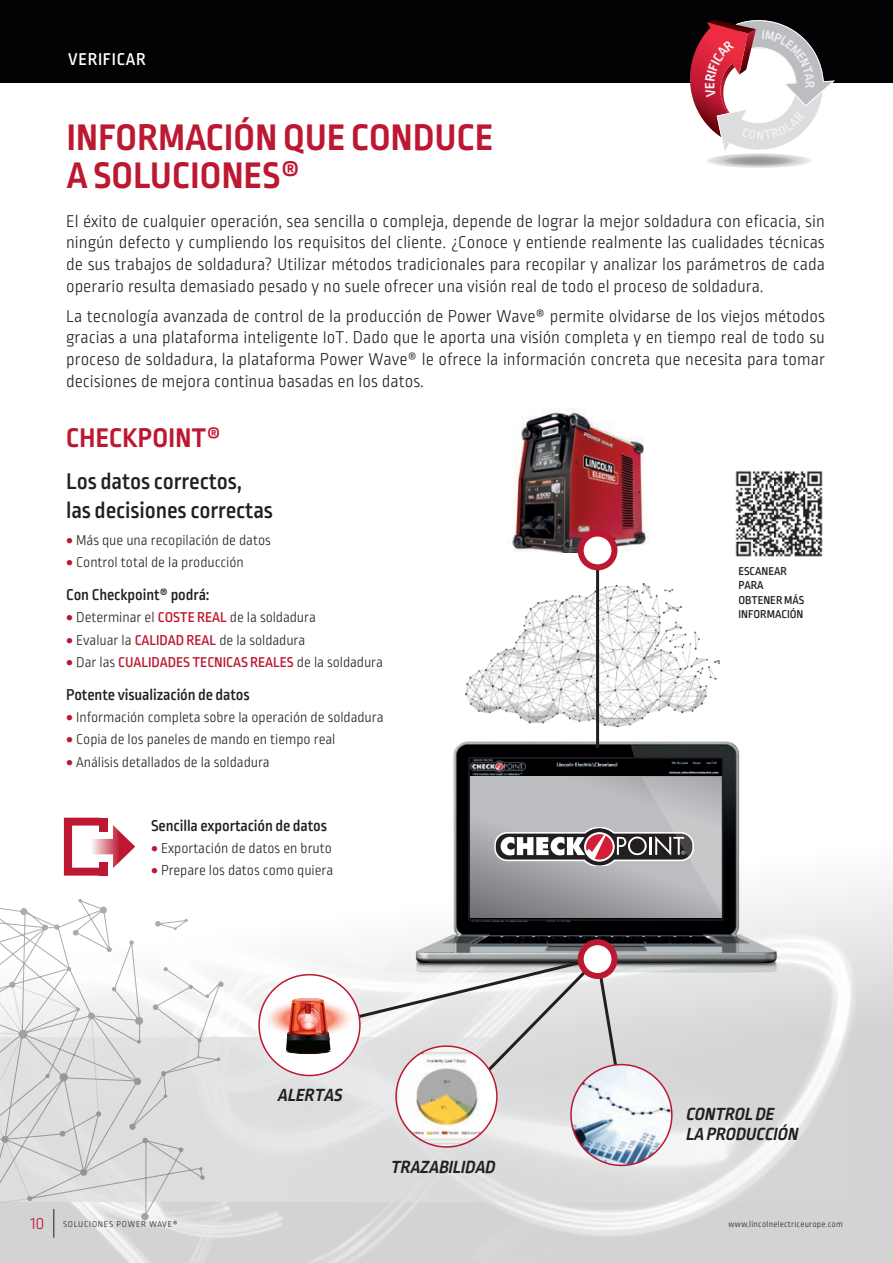
<style>
.page{position:relative;width:893px;height:1263px;background:#fff}
.page>*{position:absolute;margin:0;border:0;box-sizing:border-box;transform-origin:0 0}
.TITLE_ROPA{font:700 39px/37.5px "Ropa Sans Pro";letter-spacing:.01em;color:#bd1832}
.TITLE_ROPA-2{font:700 28.5px "Ropa Sans Pro";letter-spacing:.01em;color:#bd1832}
.wypunktowanie{font:500 24px/28.8px "Ropa Sans Pro";letter-spacing:-.005em;color:#231f20}
.main_txt{font:italic 700 18.6px/20px "Ropa Sans Pro";color:#231f20}
.main_txt-2{font:300 18px/21.6px "Ropa Sans Pro";color:#231f20;text-align:justify}
.chapter_name_top{font:500 18px "Ropa Sans Pro";letter-spacing:.04em;color:#fff}
.wypunktowanie-2{font:500 16.5px "Ropa Sans Pro";letter-spacing:-.005em;color:#231f20}
.t1{font:300 15px "Ropa Sans Pro";letter-spacing:-.005em;color:#231f20}
.t2{font:500 15px "Ropa Sans Pro";letter-spacing:-.005em;color:#bd1832}
.t3{font:700 14.25px "Ropa Sans Pro";color:#f2f3f4}
.main_txt-3{font:500 12px/14.4px "Ropa Sans Pro";color:#231f20}
.t4{font:300 9px "Ropa Sans Pro";letter-spacing:.025em;color:#231f20}
.t5{font:300 9px "Ropa Sans Pro";letter-spacing:.085em;color:#231f20}
.s1{color:#bd1832}
.s2{font-weight:500;color:#bd1832}
.s3{font-weight:300;color:#231f20}
.s4{font-size:18px;color:#bd1832}
</style>
<div class="page">
<img style="left:624px;top:962px;width:155px;height:12px">
<img style="left:414px;top:736px;width:365px;height:226px">
<div style="left:470px;top:776px;width:252px;height:141px;background:linear-gradient(to bottom,#cdcdd1,#75777a)"></div>
<svg style="left:494px;top:777px;width:226px;height:138px;background:#a8a6a9"></svg>
<div style="left:468px;top:757px;width:255px;height:164px;border:2px solid #231f20"></div>
<div style="left:0;top:1037px;width:893px;height:165px;background:#dfe0e2"></div>
<img style="left:466px;top:584px;width:253px;height:142px">
<img style="left:735px;top:470px;width:88px;height:87px">
<hr style="left:596px;top:516px;width:3px;height:232px;background:#231f20">
<img style="left:396px;top:1046px;width:101px;height:101px;border-radius:50px">
<svg style="left:259px;top:954px;width:365px;height:144px"></svg>
<img style="left:571px;top:1064px;width:101px;height:101px;border-radius:50px">
<div style="left:570px;top:1064px;width:103px;height:102px;border:2px solid #bd1832;border-radius:50%"></div>
<img style="left:512px;top:408px;width:139px;height:145px">
<svg style="left:581px;top:533px;width:33px;height:34px"></svg>
<div style="left:578px;top:530px;width:39px;height:40px;border:6px solid #bd1832;border-radius:50%"></div>
<div style="left:581px;top:942px;width:33px;height:34px;background:#fff;border-radius:50%"></div>
<div style="left:578px;top:939px;width:39px;height:40px;border:6px solid #bd1832;border-radius:50%"></div>
<svg style="left:64px;top:818px;width:71px;height:58px"></svg>
<div style="left:99px;top:818px;width:8px;height:13px;background:#bd1832"></div>
<div style="left:99px;top:862px;width:8px;height:14px;background:#bd1832"></div>
<svg style="left:0;top:901px;width:223px;height:321px"></svg>
<div style="left:135px;top:1017px;width:8px;height:8px;background:#a09e9f;border-radius:50%"></div>
<svg style="left:137px;top:1040px;width:4px;height:3px"></svg>
<div style="left:134px;top:1078px;width:7px;height:7px;background:#989698;border-radius:50%"></div>
<div style="left:129px;top:1123px;width:7px;height:7px;background:#969597;border-radius:50%"></div>
<svg style="left:142px;top:1138px;width:6px;height:5px"></svg>
<svg style="left:179px;top:1147px;width:4px;height:5px"></svg>
<svg style="left:199px;top:1167px;width:6px;height:13px"></svg>
<div style="left:141px;top:1213px;width:8px;height:7px;background:#a4a3a3;border-radius:50%"></div>
<svg style="left:198px;top:1038px;width:4px;height:4px"></svg>
<svg style="left:217px;top:1057px;width:3px;height:4px"></svg>
<svg style="left:161px;top:1071px;width:5px;height:5px"></svg>
<svg style="left:164px;top:1094px;width:3px;height:4px"></svg>
<svg style="left:164px;top:967px;width:4px;height:4px"></svg>
<svg style="left:189px;top:985px;width:4px;height:4px"></svg>
<svg style="left:218px;top:982px;width:6px;height:5px"></svg>
<svg style="left:206px;top:994px;width:3px;height:4px"></svg>
<svg style="left:153px;top:1004px;width:5px;height:6px"></svg>
<svg style="left:155px;top:921px;width:6px;height:6px"></svg>
<svg style="left:129px;top:940px;width:5px;height:5px"></svg>
<svg style="left:112px;top:987px;width:4px;height:4px"></svg>
<svg style="left:78px;top:899px;width:4px;height:3px"></svg>
<div style="left:100px;top:906px;width:7px;height:7px;background:#acaaab;border-radius:50%"></div>
<svg style="left:107px;top:947px;width:5px;height:5px"></svg>
<div style="left:20px;top:908px;width:7px;height:7px;background:#acaaab;border-radius:50%"></div>
<div style="left:0;top:0;width:893px;height:83px;background:#010203"></div>
<svg style="left:0;top:911px;width:101px;height:326px"></svg>
<svg style="left:690px;top:19px;width:145px;height:149px"></svg>
<p class="chapter_name_top" style="left:68px;top:50px;width:79px">VERIFICAR</p>
<p class="t3" style="left:702px;top:88px;width:8px;rotate:-90deg">E</p>
<p class="TITLE_ROPA" style="left:67px;top:121px;width:428px">INFORMACIÓN QUE CONDUCE<br>A SOLUCIONES®</p>
<p class="main_txt-2" style="left:66px;top:211px;width:760px">El éxito de cualquier operación, sea sencilla o compleja, depende de lograr la mejor soldadura con eficacia, sin ningún defecto y cumpliendo los requisitos del cliente. ¿Conoce y entiende realmente las cualidades técnicas de sus trabajos de soldadura? Utilizar métodos tradicionales para recopilar y analizar los parámetros de cada operario resulta demasiado pesado y no suele ofrecer una visión real de todo el proceso de soldadura.</p>
<p class="main_txt-2" style="left:66px;top:306px;width:760px">La tecnología avanzada de control de la producción de Power Wave® permite olvidarse de los viejos métodos gracias a una plataforma inteligente IoT. Dado que le aporta una visión completa y en tiempo real de todo su proceso de soldadura, la plataforma Power Wave® le ofrece la información concreta que necesita para tomar decisiones de mejora continua basadas en los datos.</p>
<p class="TITLE_ROPA-2" style="left:66px;top:421px;width:156px">CHECKPOINT®</p>
<p class="wypunktowanie" style="left:66px;top:469px;width:208px">Los datos correctos,<br>las decisiones correctas</p>
<p class="t1" style="left:66px;top:532px;width:206px"><span class="s1">•</span> Más que una recopilación de datos</p>
<p class="t1" style="left:66px;top:554px;width:179px"><span class="s1">•</span> Control total de la producción</p>
<p class="wypunktowanie-2" style="left:66px;top:586px;width:145px">Con Checkpoint® podrá:</p>
<p class="t1" style="left:66px;top:609px;width:251px"><span class="s1">•</span> Determinar el <span class="s2">COSTE REAL</span> de la soldadura</p>
<p class="t1" style="left:66px;top:632px;width:241px"><span class="s1">•</span> Evaluar la <span class="s2">CALIDAD REAL</span> de la soldadura</p>
<p class="t2" style="left:66px;top:654px;width:318px">• <span class="s3">Dar las</span> CUALIDADES TECNICAS REALES <span class="s3">de la soldadura</span></p>
<p class="wypunktowanie-2" style="left:66px;top:685px;width:185px">Potente visualización de datos</p>
<p class="t1" style="left:66px;top:709px;width:319px"><span class="s1">•</span> Información completa sobre la operación de soldadura</p>
<p class="t1" style="left:66px;top:732px;width:271px"><span class="s1">•</span> Copia de los paneles de mando en tiempo real</p>
<p class="t1" style="left:66px;top:754px;width:205px"><span class="s1">•</span> Análisis detallados de la soldadura</p>
<p class="wypunktowanie-2" style="left:151px;top:816px;width:178px">Sencilla exportación de datos</p>
<p class="t1" style="left:151px;top:840px;width:182px"><span class="s1">•</span> Exportación de datos en bruto</p>
<p class="t1" style="left:151px;top:863px;width:184px"><span class="s1">•</span> Prepare los datos como quiera</p>
<p class="main_txt" style="left:277px;top:1085px;width:71px">ALERTAS</p>
<p class="main_txt" style="left:390px;top:1158px;width:111px">TRAZABILIDAD</p>
<p class="main_txt-3" style="left:738px;top:564px;width:68px">ESCANEAR<br>PARA<br>OBTENER MÁS<br>INFORMACIÓN</p>
<p class="main_txt" style="left:685px;top:1105px;width:118px">CONTROLDE<br>LA PRODUCCIÓN</p>
<p class="t5" style="left:30px;top:1220px;width:149px"><span class="s4">10</span> SOLUCIONES POWER WAVE®</p>
<p class="t4" style="left:729px;top:1220px;width:116px">www.lincolnelectriceurope.com</p>
</div>
